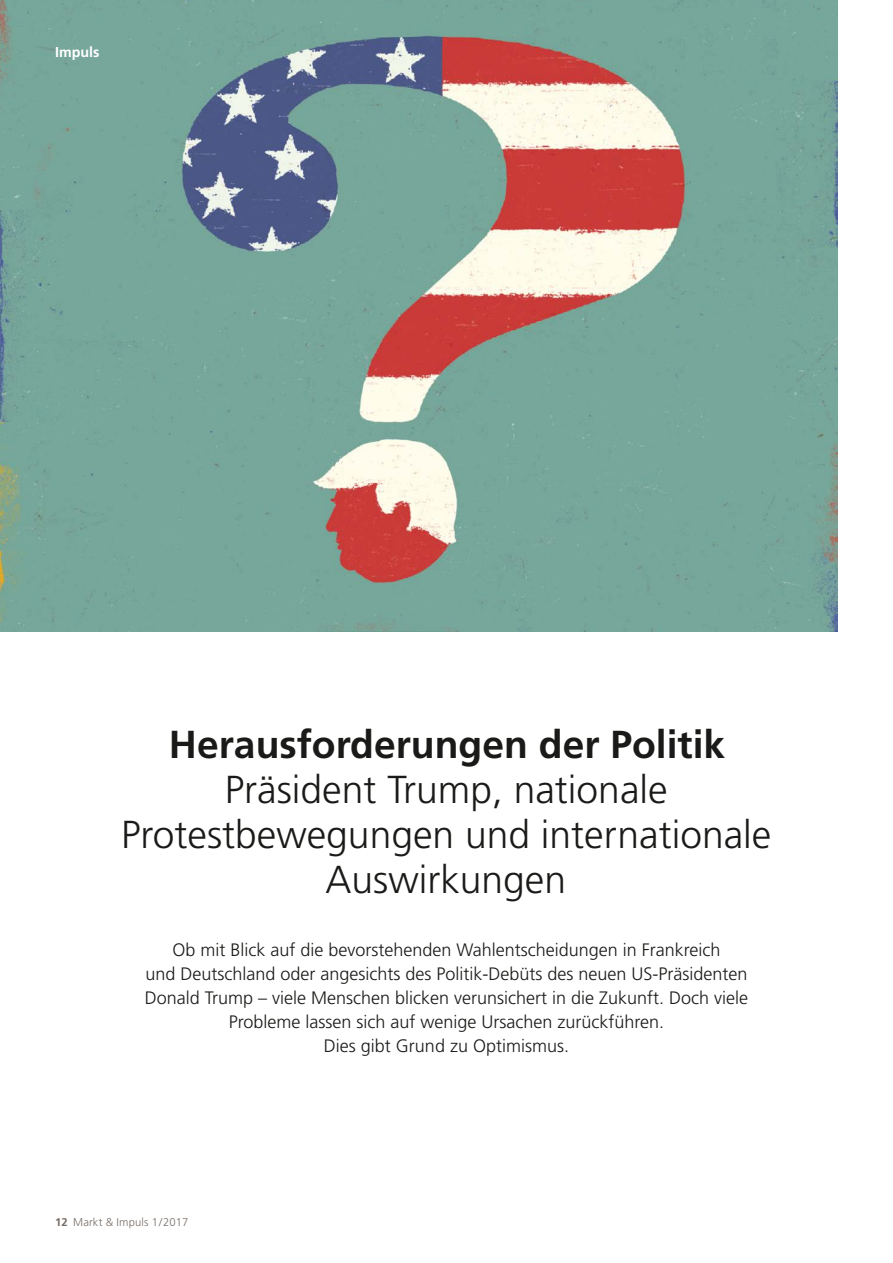
<style>
.page{position:relative;width:893px;height:1263px;background:#fff}
.page>*{position:absolute;margin:0;border:0;box-sizing:border-box;transform-origin:0 0}
.t1{font:300 39px/45px "Deka Frutiger OTPS";color:#1a1a18;text-align:center}
.t2{font:700 39px "Deka Frutiger OTPS";color:#1a1a18}
.t3{font:300 18px/24px "Deka Frutiger OTPS";color:#1a1a18;text-align:center}
.t4{font:700 14.25px "Deka Frutiger OTPS";color:#fff}
.t5{font:300 11.25px "Deka Frutiger OTPS";letter-spacing:.01em;color:#776d66}
.s1{font-weight:700}
</style>
<div class="page">
<img style="left:0;top:0;width:838px;height:632px">
<p class="t4" style="left:55px;top:44px;width:46px">Impuls</p>
<h1 class="t2" style="left:169px;top:720px;width:558px">Herausforderungen der Politik</h1>
<h1 class="t1" style="left:121px;top:766px;width:652px">Präsident Trump, nationale<br>Protestbewegungen und internationale<br>Auswirkungen</h1>
<p class="t3" style="left:145px;top:937px;width:605px">Ob mit Blick auf die bevorstehenden Wahlentscheidungen in Frankreich<br>und Deutschland oder angesichts des Politik-Debüts des neuen US-Präsidenten Donald Trump – viele Menschen blicken verunsichert in die Zukunft. Doch viele Probleme lassen sich auf wenige Ursachen zurückführen.<br>Dies gibt Grund zu Optimismus.</p>
<p class="t5" style="left:55px;top:1215px;width:135px"><span class="s1">12</span> Markt &amp; Impuls 1/2017</p>
</div>
